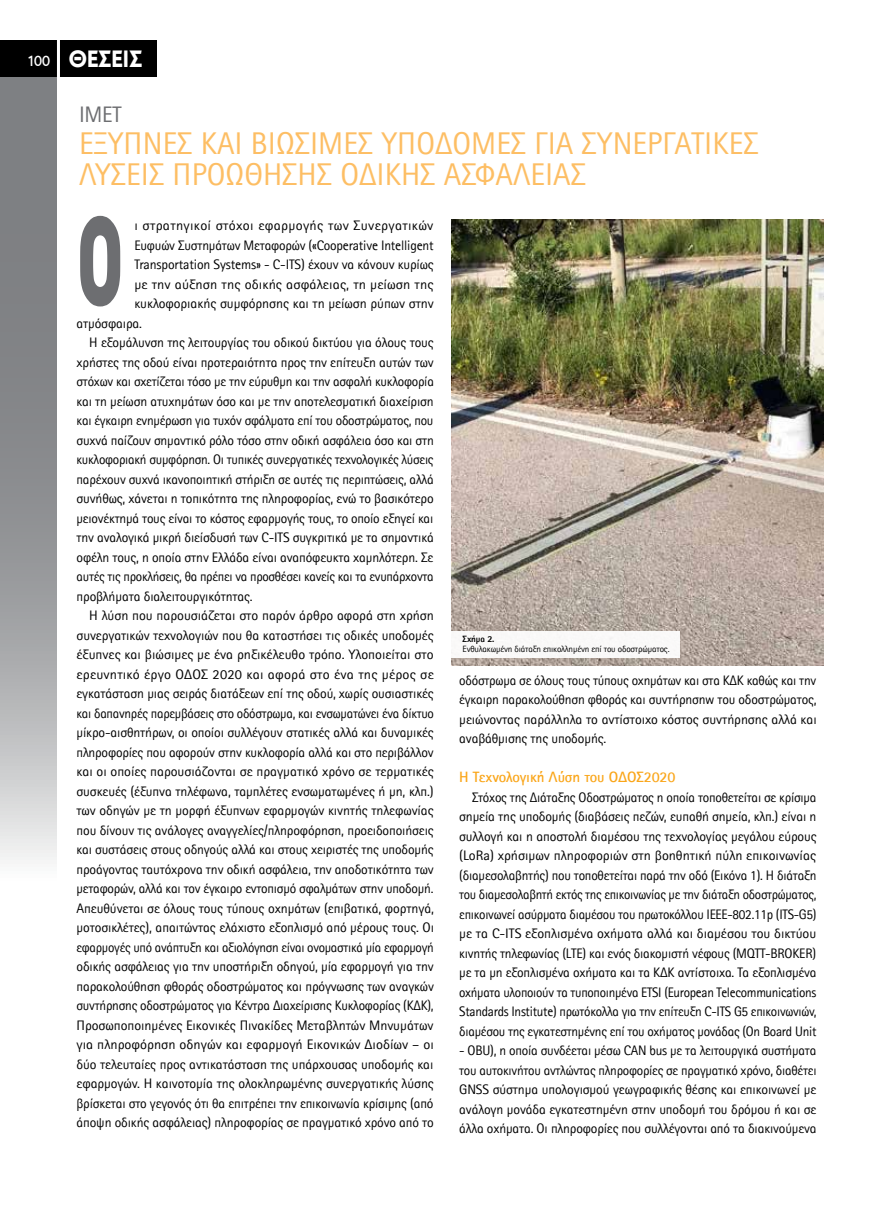
<style>
.page{position:relative;width:893px;height:1212px;background:#fff}
.page>*{position:absolute;margin:0;border:0;box-sizing:border-box;transform-origin:0 0}
.t1{font:900 125.1px "DIN Greek";color:#6d6e71;scale:.59 1}
.t2{font:31.5px/31.5px "Rotis Sans Hel";color:#fdbe64}
.t3{font:24px "PF Transport S Caps Os F Black";letter-spacing:-.015em;color:#fff;scale:.95 1}
.t4{font:22.5px "Rotis Sans Hel";color:#6d6e71}
.t5{font:700 15px "Rotis Sans Hel";letter-spacing:-.01em;color:#faa61a}
.t6{font:13.8px/19.5px "Rotis Sans Hel";letter-spacing:-.01em;color:#000;text-align:justify}
.t7{font:13.8px "Rotis Sans Hel";letter-spacing:-.01em;color:#000;scale:.96 1}
.t8{font:13.8px "Rotis Sans Hel";letter-spacing:-.01em;color:#000;scale:1.04 1}
.t9{font:13.8px "Rotis Sans Hel";letter-spacing:.01em;color:#000;scale:1.05 1}
.t10{font:13.8px "Rotis Sans Hel";letter-spacing:.02em;color:#000;scale:1.05 1}
.t11{font:13.8px "Rotis Sans Hel";letter-spacing:-.01em;color:#000;scale:1.05 1}
.t12{font:9.15px "Rotis Sans Hel";letter-spacing:-.015em;color:#000}
.t13{font:800 9.15px "Rotis Sans Hel";letter-spacing:-.015em;color:#000}
.s1{font-family:"PF Transport";font-weight:500;font-size:15px}
</style>
<div class="page">
<svg style="left:0;top:77px;width:57px;height:783px"></svg>
<div style="left:0;top:40px;width:156px;height:37px;background:#000"></div>
<hr style="left:57px;top:37px;width:3px;height:42px;background:#fff">
<img style="left:451px;top:219px;width:372px;height:446px">
<div style="left:450px;top:631px;width:229px;height:27px;background:#faf9f8"></div>
<h3 class="t3" style="left:27px;top:45px;width:124px"><span class="s1">100</span> ΘΕΣΕΙΣ</h3>
<h3 class="t4" style="left:79px;top:107px;width:44px">IMET</h3>
<h2 class="t2" style="left:79px;top:130px;width:681px">ΕΞΥΠΝΕΣ ΚΑΙ ΒΙΏΣΙΜΕΣ ΥΠΟΔΟΜΕΣ ΓΙΑ ΣΥΝΕΡΓΑΤΙΚΕΣ<br>ΛΥΣΕΙΣ ΠΡΟΏΘΗΣΗΣ ΟΔΙΚΗΣ ΑΣΦΑΛΕΙΑΣ</h2>
<h1 class="t1" style="left:77px;top:185px;width:82px">O</h1>
<p class="t10" style="left:134px;top:220px;width:286px">ι στρατηγικοί στόχοι εφαρμογής των Συνεργατικών</p>
<p class="t6" style="left:134px;top:236px;width:301px">Ευφυών Συστημάτων Μεταφορών («Cooperative Intelligent</p>
<p class="t6" style="left:134px;top:256px;width:301px">Transportation Systems» - C-ITS) έχουν να κάνουν κυρίως</p>
<p class="t11" style="left:134px;top:279px;width:286px">με την αύξηση της οδικής ασφάλειας, τη μείωση της</p>
<p class="t6" style="left:134px;top:295px;width:301px">κυκλοφοριακής συμφόρησης και τη μείωση ρύπων στην</p>
<p class="t6" style="left:77px;top:314px;width:67px">ατμόσφαιρα.</p>
<p class="t6" style="left:89px;top:334px;width:346px">Η εξομάλυνση της λειτουργίας του οδικού δικτύου για όλους τους</p>
<p class="t6" style="left:77px;top:353px;width:359px">χρήστες της οδού είναι προτεραιότητα προς την επίτευξη αυτών των</p>
<p class="t6" style="left:77px;top:373px;width:359px">στόχων και σχετίζεται τόσο με την εύρυθμη και την ασφαλή κυκλοφορία</p>
<p class="t6" style="left:77px;top:392px;width:359px">και τη μείωση ατυχημάτων όσο και με την αποτελεσματική διαχείριση</p>
<p class="t6" style="left:77px;top:412px;width:358px">και έγκαιρη ενημέρωση για τυχόν σφάλματα επί του οδοστρώματος, που</p>
<p class="t6" style="left:77px;top:431px;width:359px">συχνά παίζουν σημαντικό ρόλο τόσο στην οδική ασφάλεια όσο και στη</p>
<p class="t6" style="left:77px;top:451px;width:359px">κυκλοφοριακή συμφόρηση. Οι τυπικές συνεργατικές τεχνολογικές λύσεις</p>
<p class="t6" style="left:77px;top:470px;width:359px">παρέχουν συχνά ικανοποιητική στήριξη σε αυτές τις περιπτώσεις, αλλά</p>
<p class="t6" style="left:77px;top:490px;width:359px">συνήθως, χάνεται η τοπικότητα της πληροφορίας, ενώ το βασικότερο</p>
<p class="t6" style="left:77px;top:509px;width:358px">μειονέκτημά τους είναι το κόστος εφαρμογής τους, το οποίο εξηγεί και</p>
<p class="t6" style="left:77px;top:529px;width:359px">την αναλογικά μικρή διείσδυσή των C-ITS συγκριτικά με τα σημαντικά</p>
<p class="t6" style="left:77px;top:548px;width:358px">οφέλη τους, η οποία στην Ελλάδα είναι αναπόφευκτα χαμηλότερη. Σε</p>
<p class="t7" style="left:77px;top:571px;width:373px">αυτές τις προκλήσεις, θα πρέπει να προσθέσει κανείς και τα ενυπάρχοντα</p>
<p class="t6" style="left:77px;top:587px;width:178px">προβλήματα διαλειτουργικότητας.</p>
<p class="t6" style="left:89px;top:607px;width:346px">Η λύση που παρουσιάζεται στο παρόν άρθρο αφορά στη χρήση</p>
<p class="t6" style="left:77px;top:626px;width:359px">συνεργατικών τεχνολογιών που θα καταστήσει τις οδικές υποδομές</p>
<p class="t6" style="left:77px;top:646px;width:359px">έξυπνες και βιώσιμες με ένα ρηξικέλευθο τρόπο. Υλοποιείται στο</p>
<p class="t9" style="left:77px;top:669px;width:342px">ερευνητικό έργο OΔΟΣ 2020 και αφορά στο ένα της μέρος σε</p>
<p class="t6" style="left:77px;top:685px;width:359px">εγκατάσταση μιας σειράς διατάξεων επί της οδού, χωρίς ουσιαστικές</p>
<p class="t7" style="left:77px;top:708px;width:374px">και δαπανηρές παρεμβάσεις στο οδόστρωμα, και ενσωματώνει ένα δίκτυο</p>
<p class="t6" style="left:77px;top:724px;width:359px">μίκρο-αισθητήρων, οι οποίοι συλλέγουν στατικές αλλά και δυναμικές</p>
<p class="t6" style="left:77px;top:743px;width:359px">πληροφορίες που αφορούν στην κυκλοφορία αλλά και στο περιβάλλον</p>
<p class="t6" style="left:77px;top:763px;width:359px">και οι οποίες παρουσιάζονται σε πραγματικό χρόνο σε τερματικές</p>
<p class="t6" style="left:77px;top:782px;width:359px">συσκευές (έξυπνα τηλέφωνα, ταμπλέτες ενσωματωμένες ή μη, κλπ.)</p>
<p class="t6" style="left:77px;top:802px;width:359px">των οδηγών με τη μορφή έξυπνων εφαρμογών κινητής τηλεφωνίας</p>
<p class="t6" style="left:77px;top:821px;width:359px">που δίνουν τις ανάλογες αναγγελίες/πληροφόρηση, προειδοποιήσεις</p>
<p class="t6" style="left:77px;top:841px;width:359px">και συστάσεις στους οδηγούς αλλά και στους χειριστές της υποδομής</p>
<p class="t6" style="left:77px;top:860px;width:359px">προάγοντας ταυτόχρονα την οδική ασφάλεια, την αποδοτικότητα των</p>
<p class="t6" style="left:77px;top:880px;width:358px">μεταφορών, αλλά και τον έγκαιρο εντοπισμό σφαλμάτων στην υποδομή.</p>
<p class="t6" style="left:77px;top:899px;width:359px">Απευθύνεται σε όλους τους τύπους οχημάτων (επιβατικά, φορτηγά,</p>
<p class="t6" style="left:77px;top:919px;width:359px">μοτοσικλέτες), απαιτώντας ελάχιστο εξοπλισμό από μέρους τους. Οι</p>
<p class="t7" style="left:77px;top:942px;width:374px">εφαρμογές υπό ανάπτυξη και αξιολόγηση είναι ονομαστικά μία εφαρμογή</p>
<p class="t6" style="left:77px;top:958px;width:359px">οδικής ασφάλειας για την υποστήριξη οδηγού, μία εφαρμογή για την</p>
<p class="t6" style="left:77px;top:977px;width:359px">παρακολούθηση φθοράς οδοστρώματος και πρόγνωσης των αναγκών</p>
<p class="t6" style="left:77px;top:997px;width:359px">συντήρησης οδοστρώματος για Κέντρα Διαχείρισης Κυκλοφορίας (ΚΔΚ),</p>
<p class="t6" style="left:77px;top:1016px;width:359px">Προσωποποιημένες Εικονικές Πινακίδες Μεταβλητών Μηνυμάτων</p>
<p class="t8" style="left:77px;top:1039px;width:345px">για πληροφόρηση οδηγών και εφαρμογή Εικονικών Διοδίων – οι</p>
<p class="t6" style="left:77px;top:1055px;width:358px">δύο τελευταίες προς αντικατάσταση της υπάρχουσας υποδομής και</p>
<p class="t6" style="left:77px;top:1075px;width:359px">εφαρμογών. Η καινοτομία της ολοκληρωμένης συνεργατικής λύσης</p>
<p class="t6" style="left:77px;top:1094px;width:358px">βρίσκεται στο γεγονός ότι θα επιτρέπει την επικοινωνία κρίσιμης (από</p>
<p class="t6" style="left:77px;top:1114px;width:359px">άποψη οδικής ασφάλειας) πληροφορίας σε πραγματικό χρόνο από το</p>
<p class="t13" style="left:463px;top:636px;width:33px">Σχήμα 2.</p>
<p class="t12" style="left:463px;top:646px;width:208px">Ενθυλακωμένη διάταξη επικολλημένη επί του οδοστρώματος.</p>
<p class="t6" style="left:459px;top:672px;width:359px">οδόστρωμα σε όλους τους τύπους οχημάτων και στα ΚΔΚ καθώς και την έγκαιρη παρακολούθηση φθοράς και συντήρησηw του οδοστρώματος, μειώνοντας παράλληλα το αντίστοιχο κόστος συντήρησης αλλά και αναβάθμισης της υποδομής.</p>
<p class="t5" style="left:459px;top:772px;width:218px">Η Τεχνολογική Λύση του ΟΔΟΣ2020</p>
<p class="t6" style="left:459px;top:789px;width:359px;text-indent:13px">Στόχος της Διάταξης Οδοστρώματος η οποία τοποθετείται σε κρίσιμα σημεία της υποδομής (διαβάσεις πεζών, ευπαθή σημεία, κλπ.) είναι η συλλογή και η αποστολή διαμέσου της τεχνολογίας μεγάλου εύρους (LoRa) χρήσιμων πληροφοριών στη βοηθητική πύλη επικοινωνίας (διαμεσολαβητής) που τοποθετείται παρά την οδό (Εικόνα 1). Η διάταξη του διαμεσολαβητή εκτός της επικοινωνίας με την διάταξη οδοστρώματος, επικοινωνεί ασύρματα διαμέσου του πρωτοκόλλου IEEE-802.11p (ITS-G5) με τα C-ITS εξοπλισμένα οχήματα αλλά και διαμέσου του δικτύου κινητής τηλεφωνίας (LTE) και ενός διακομιστή νέφους (MQTT-BROKER) με τα μη εξοπλισμένα οχήματα και τα ΚΔΚ αντίστοιχα. Τα εξοπλισμένα οχήματα υλοποιούν τα τυποποιημένα ETSI (European Telecommunications Standards Institute) πρωτόκολλα για την επίτευξη C-ITS G5 επικοινωνιών, διαμέσου της εγκατεστημένης επί του οχήματος μονάδας (On Board Unit</p>
<p class="t6" style="left:459px;top:1042px;width:359px">- OBU), η οποία συνδέεται μέσω CAN bus με τα λειτουργικά συστήματα του αυτοκινήτου αντλώντας πληροφορίες σε πραγματικό χρόνο, διαθέτει GNSS σύστημα υπολογισμού γεωγραφικής θέσης και επικοινωνεί με ανάλογη μονάδα εγκατεστημένη στην υποδομή του δρόμου ή και σε άλλα οχήματα. Οι πληροφορίες που συλλέγονται από τα διακινούμενα</p>
</div>
